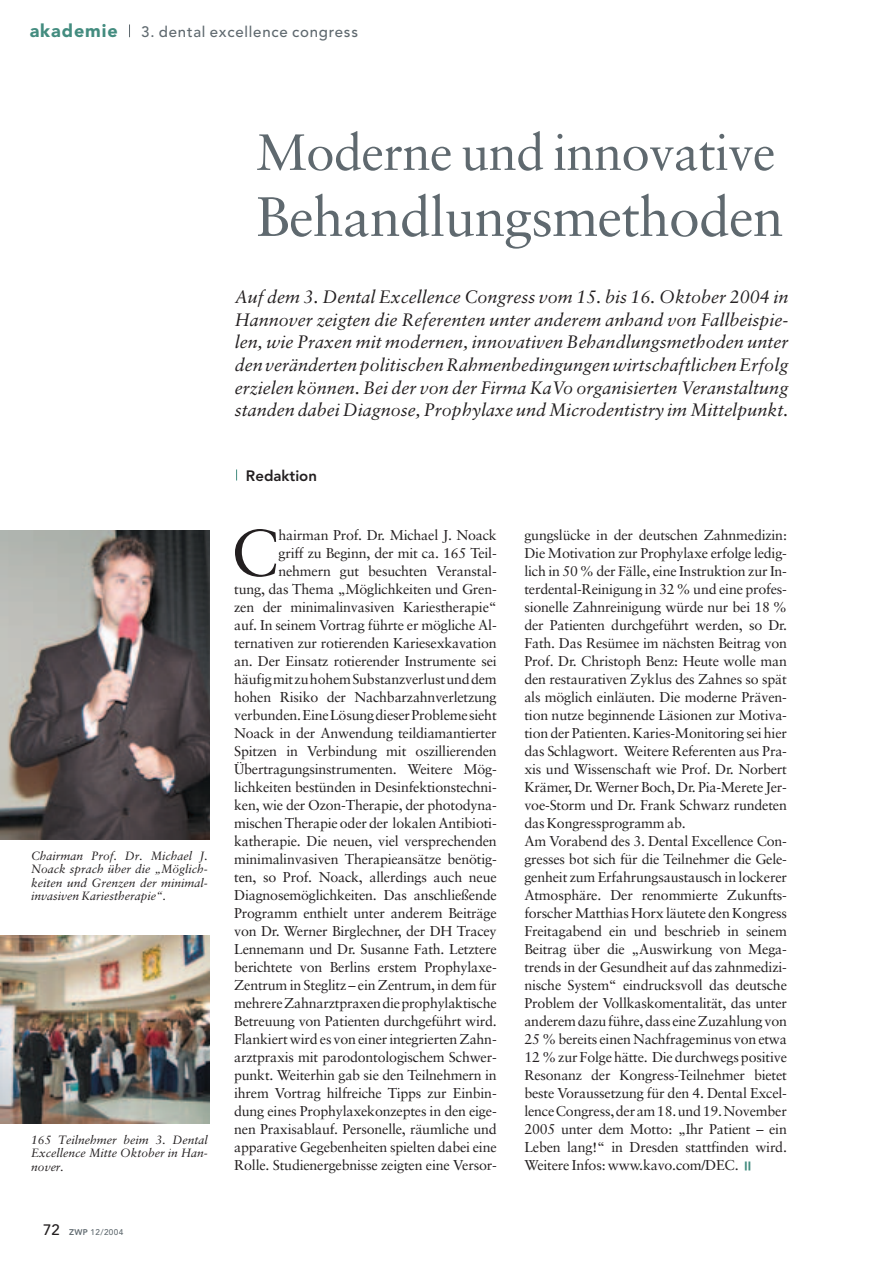
<style>
.page{position:relative;width:893px;height:1263px;background:#fff}
.page>*{position:absolute;margin:0;border:0;box-sizing:border-box;transform-origin:0 0}
.t1{font:65.85px "Sabon";color:#231f20}
.t2{font:55.5px "Sabon";letter-spacing:-.015em;color:#5f696f}
.t3{font:51px "Sabon";letter-spacing:-.015em;color:#5f696f}
.t4{font:italic 18px/22.5px "Sabon";color:#231f20;text-align:justify}
.t5{font:900 18px "Avenir";letter-spacing:.05em;color:#438c7f}
.t6{font:500 15px "Avenir";letter-spacing:.05em;color:#5f696f}
.t7{font:800 15px "Avenir";color:#231f20}
.t8{font:14.25px/18px "Sabon";letter-spacing:-.015em;color:#231f20;text-align:right}
.t9{font:italic 12px/13.5px "Sabon";color:#231f20;text-align:justify}
.t10{font:500 8.25px "Avenir";letter-spacing:.05em;color:#5f696f}
.s1{font-size:15px;color:#231f20}
.s2{font-weight:800}
</style>
<div class="page">
<svg style="left:129px;top:24px;width:1px;height:13px"></svg>
<img style="left:1px;top:530px;width:209px;height:309px">
<img style="left:1px;top:935px;width:209px;height:188px">
<p class="t5" style="left:30px;top:24px;width:89px">akademie</p>
<p class="t6" style="left:141px;top:26px;width:218px">3. dental excellence congress</p>
<h3 class="t3" style="left:256px;top:131px;width:521px">Moderne und innovative</h3>
<h2 class="t2" style="left:256px;top:194px;width:529px">Behandlungsmethoden</h2>
<p class="t4" style="left:235px;top:287px;width:555px">Auf dem 3. Dental Excellence Congress vom 15. bis 16. Oktober 2004 in Hannover zeigten die Referenten unter anderem anhand von Fallbeispie&shy;len, wie Praxen mit modernen, innovativen Behandlungsmethoden unter den veränderten politischen Rahmenbedingungen wirtschaftlichen Erfolg erzielen können. Bei der von der Firma KaVo organisierten Veranstaltung standen dabei Diagnose, Prophylaxe und Microdentistry im Mittelpunkt.</p>
<p class="t9" style="left:31px;top:850px;width:178px">Chairman Prof. Dr. Michael J.<br>Noack sprach über die „Möglich&shy;keiten und Grenzen der minimal&shy;invasiven Kariestherapie“.</p>
<p class="t9" style="left:31px;top:1133px;width:178px">165 Teilnehmer beim 3. Dental Excellence Mitte Oktober in Han&shy;nover.</p>
<p class="t10" style="left:43px;top:1228px;width:82px"><span class="s1">72</span> <span class="s2">ZWP</span> 12/2004</p>
<p class="t7" style="left:246px;top:469px;width:73px">Redaktion</p>
<h1 class="t1" style="left:231px;top:526px;width:49px">C</h1>
<p class="t8" style="left:234px;top:527px;width:264px">hairman Prof. Dr. Michael J. Noack<br>griff zu Beginn, der mit ca. 165 Teil&shy;nehmern gut besuchten Veranstal-<br>tung, das Thema „Möglichkeiten und Gren&shy;zen der minimalinvasiven Kariestherapie“ auf. In seinem Vortrag führte er mögliche Al&shy;ternativen zur rotierenden Kariesexkavation an. Der Einsatz rotierender Instrumente sei häufig mit zu hohem Substanzverlust und dem hohen Risiko der Nachbarzahnverletzung verbunden. Eine Lösung dieser Probleme sieht Noack in der Anwendung teildiamantierter Spitzen in Verbindung mit oszillierenden Übertragungsinstrumenten. Weitere Mög&shy;lichkeiten bestünden in Desinfektionstechni&shy;ken, wie der Ozon-Therapie, der photodyna&shy;mischen Therapie oder der lokalen Antibioti&shy;katherapie. Die neuen, viel versprechenden minimalinvasiven Therapieansätze benötig&shy;ten, so Prof. Noack, allerdings auch neue Diagnosemöglichkeiten. Das anschließende Programm enthielt unter anderem Beiträge von Dr. Werner Birglechner, der DH Tracey Lennemann und Dr. Susanne Fath. Letztere berichtete von Berlins erstem Prophylaxe-Zentrum in Steglitz – ein Zentrum, in dem für mehrere Zahnarztpraxen die prophylaktische Betreuung von Patienten durchgeführt wird.<br>Flankiert wird es von einer integrierten Zahn&shy;arztpraxis mit parodontologischem Schwer&shy;punkt. Weiterhin gab sie den Teilnehmern in ihrem Vortrag hilfreiche Tipps zur Einbin&shy;dung eines Prophylaxekonzeptes in den eige&shy;nen Praxisablauf. Personelle, räumliche und apparative Gegebenheiten spielten dabei eine Rolle. Studienergebnisse zeigten eine Versor-</p>
<p class="t8" style="left:524px;top:527px;width:264px;text-align:left">gungslücke in der deutschen Zahnmedizin:<br>Die Motivation zur Prophylaxe erfolge ledig&shy;lich in 50% der Fälle, eine Instruktion zur In&shy;terdental-Reinigung in 32% und eine profes&shy;sionelle Zahnreinigung würde nur bei 18 % der Patienten durchgeführt werden, so Dr.<br>Fath. Das Resümee im nächsten Beitrag von Prof. Dr. Christoph Benz: Heute wolle man den restaurativen Zyklus des Zahnes so spät als möglich einläuten. Die moderne Präven&shy;tion nutze beginnende Läsionen zur Motiva&shy;tion der Patienten. Karies-Monitoring sei hier das Schlagwort. Weitere Referenten aus Pra&shy;xis und Wissenschaft wie Prof. Dr. Norbert Krämer, Dr. Werner Boch, Dr. Pia-Merete Jer&shy;voe-Storm und Dr. Frank Schwarz rundeten das Kongressprogramm ab.<br>Am Vorabend des 3. Dental Excellence Con&shy;gresses bot sich für die Teilnehmer die Gele&shy;genheit zum Erfahrungsaustausch in lockerer Atmosphäre. Der renommierte Zukunfts&shy;forscher Matthias Horx läutete den Kongress Freitagabend ein und beschrieb in seinem Beitrag über die „Auswirkung von Mega&shy;trends in der Gesundheit auf das zahnmedizi&shy;nische System“ eindrucksvoll das deutsche Problem der Vollkaskomentalität, das unter anderem dazu führe, dass eine Zuzahlung von 25 % bereits einen Nachfrageminus von etwa 12 % zur Folge hätte. Die durchwegs positive Resonanz der Kongress-Teilnehmer bietet beste Voraussetzung für den 4. Dental Excel&shy;lence Congress, der am 18. und 19. November 2005 unter dem Motto: „Ihr Patient – ein Leben lang!“ in Dresden stattfinden wird.<br>Weitere Infos: www.kavo.com/DEC.</p>
</div>
